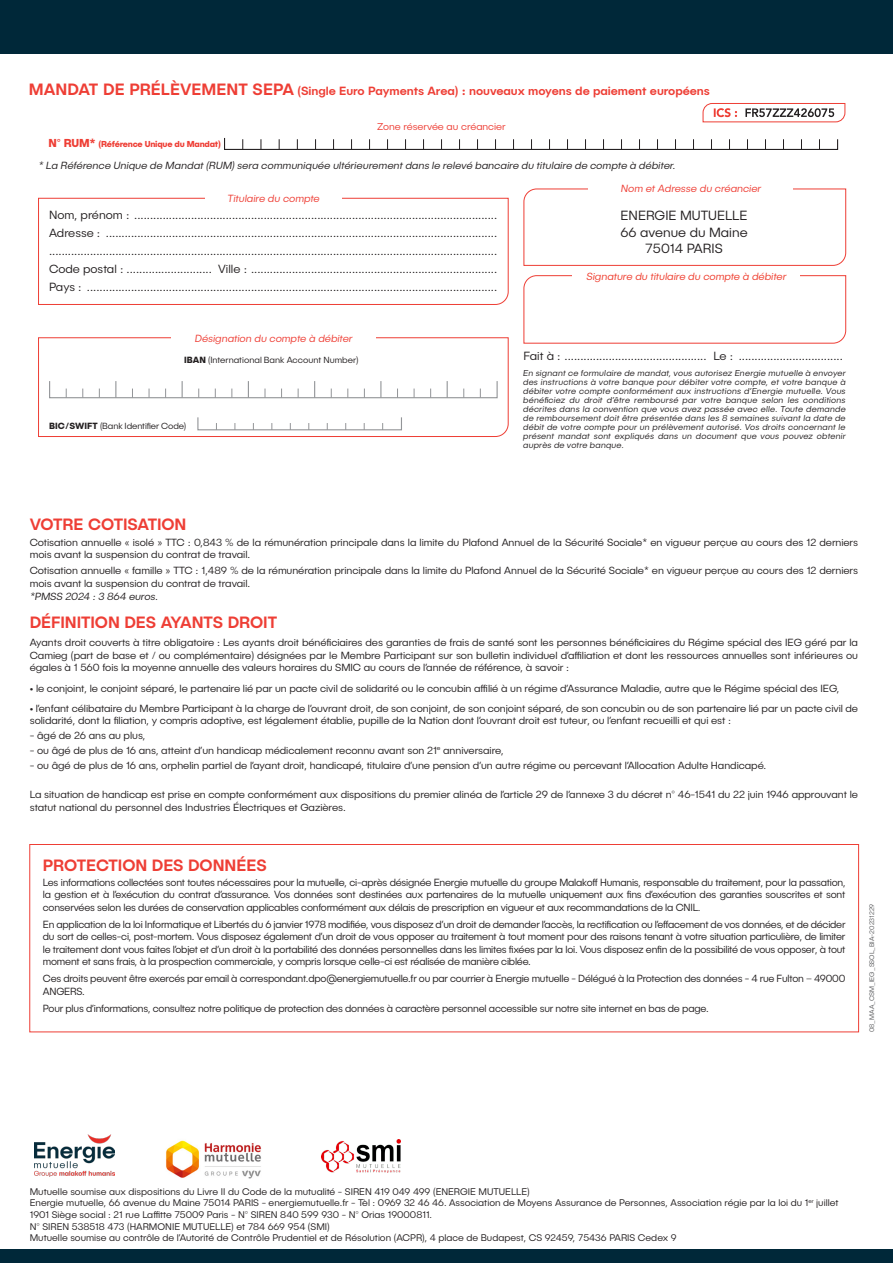
<style>
.page{position:relative;width:893px;height:1263px;background:#fff}
.page>*{position:absolute;margin:0;border:0;box-sizing:border-box;transform-origin:0 0}
.t1{font:500 16.5px "Publica Sans";letter-spacing:-.005em;color:#ee3e35}
.t2{font:300 13.5px "Publica Sans";color:#231f20}
.bold{font:500 12px "Publica Sans";letter-spacing:-.005em;color:#ee3e35}
.gras{font:300 12px "Publica Sans";color:#231f20}
.t3{font:300 10.5px/12.6px "Publica Sans";letter-spacing:-.005em;color:#231f20}
.petit_texte{font:italic 300 10.5px "Publica Sans";color:#231f20}
.t4{font:300 10.5px "Publica Sans";color:#ee3e35}
.t5{font:300 10.5px "Publica Sans";color:#ef3b2c}
.t6{font:300 10.05px "Publica Sans";color:#ee3e35}
.t7{font:300 9.75px/11.7px "Publica Sans";color:#231f20}
.Style_de_paragraphe_1{font:300 9px "Publica Sans";color:#231f20}
.petit_texte-2{font:300 8.7px/9px "Publica Sans";color:#231f20;text-align:justify}
.Style_de_paragraphe_1-2{font:700 8.7px "Publica Sans";letter-spacing:-.03em;color:#ee3e35}
.t8{font:300 6.75px "Publica Sans";color:#57585a}
.s1{font-size:16.5px}
.s2{font-size:11.55px}
.s3{font-weight:700}
</style>
<div class="page">
<div style="left:0;top:1249px;width:893px;height:14px;background:#002839"></div>
<div style="left:0;top:0;width:893px;height:53px;background:#002839"></div>
<div style="left:29px;top:844px;width:830px;height:188px;border:1px solid #ee3e35"></div>
<img style="left:321px;top:1140px;width:79px;height:32px">
<img style="left:166px;top:1140px;width:95px;height:38px">
<img style="left:35px;top:1135px;width:79px;height:42px">
<svg style="left:38px;top:197px;width:471px;height:108px"></svg>
<div style="left:205px;top:191px;width:136px;height:13px;background:#fff"></div>
<svg style="left:38px;top:337px;width:471px;height:100px"></svg>
<div style="left:171px;top:331px;width:205px;height:12px;background:#fff"></div>
<div style="left:49px;top:380px;width:449px;height:18px;border:1px solid #939598"></div>
<svg style="left:115px;top:381px;width:1px;height:17px"></svg>
<svg style="left:182px;top:381px;width:1px;height:17px"></svg>
<svg style="left:248px;top:381px;width:1px;height:17px"></svg>
<svg style="left:314px;top:381px;width:1px;height:17px"></svg>
<svg style="left:380px;top:381px;width:1px;height:17px"></svg>
<svg style="left:447px;top:381px;width:1px;height:17px"></svg>
<div style="left:197px;top:417px;width:205px;height:13px;border:1px solid #939598"></div>
<svg style="left:523px;top:275px;width:323px;height:69px"></svg>
<svg style="left:523px;top:188px;width:323px;height:78px"></svg>
<svg style="left:224px;top:138px;width:615px;height:12px"></svg>
<svg style="left:702px;top:103px;width:144px;height:20px"></svg>
<div style="left:572px;top:269px;width:228px;height:13px;background:#fff"></div>
<div style="left:588px;top:182px;width:205px;height:12px;background:#fff"></div>
<p class="bold" style="left:29px;top:83px;width:683px"><span class="s1">MANDAT DE PRÉLÈVEMENT SEPA</span> (Single Euro Payments Area) : nouveaux moyens de paiement européens</p>
<p class="t6" style="left:377px;top:120px;width:130px">Zone réservée au créancier</p>
<p class="petit_texte" style="left:38px;top:158px;width:641px">* La Référence Unique de Mandat(RUM)sera communiquée ultérieurementdans le relevé bancaire du titulaire de compte à débiter.</p>
<p class="Style_de_paragraphe_1-2" style="left:49px;top:139px;width:174px"><span class="s2">N° RUM*</span> (Référence Unique du Mandat)</p>
<p class="t4" style="left:227px;top:191px;width:95px">Titulaire du compte</p>
<p class="gras" style="left:49px;top:207px;width:82px">Nom, prénom :</p>
<p class="gras" style="left:49px;top:225px;width:53px">Adresse :</p>
<p class="gras" style="left:49px;top:261px;width:200px">Code postal : ........................... Ville :</p>
<p class="gras" style="left:49px;top:279px;width:34px">Pays :</p>
<p class="t4" style="left:194px;top:331px;width:161px">Désignation du compte à débiter</p>
<p class="Style_de_paragraphe_1" style="left:184px;top:355px;width:176px"><span class="s3">IBAN</span> (International Bank Account Number)</p>
<p class="Style_de_paragraphe_1" style="left:49px;top:421px;width:139px"><span class="s3">BIC/SWIFT</span> (Bank Identifier Code)</p>
<p class="t4" style="left:620px;top:182px;width:144px">Nom et Adresse du créancier</p>
<p class="t2" style="left:621px;top:207px;width:128px">ENERGIE MUTUELLE</p>
<p class="t2" style="left:620px;top:224px;width:129px">66 avenue du Maine</p>
<p class="t2" style="left:645px;top:240px;width:79px">75014 PARIS</p>
<p class="t5" style="left:586px;top:270px;width:203px">Signature du titulaire du compte à débiter</p>
<p class="gras" style="left:524px;top:349px;width:39px">Fait à :</p>
<p class="petit_texte-2" style="left:523px;top:368px;width:325px">En signant ce formulaire de mandat, vous autorisez Energie mutuelle à envoyer des instructions à votre banque pour débiter votre compte, et votre banque à débiter votre compte conformément aux instructions d’Energie mutuelle. Vous bénéficiez du droit d’être remboursé par votre banque selon les conditions décrites dans la convention que vous avez passée avec elle. Toute demande de remboursement doit être présentée dans les 8 semaines suivant la date de débit de votre compte pour un prélèvement autorisé. Vos droits concernant le présent mandat sont expliqués dans un document que vous pouvez obtenir auprès de votre banque.</p>
<p class="gras" style="left:713px;top:349px;width:21px">Le :</p>
<p class="t1" style="left:30px;top:513px;width:158px">VOTRE COTISATION</p>
<p class="t3" style="left:30px;top:536px;width:830px;line-height:12px">Cotisation annuelle « isolé » TTC : 0,843 % de la rémunération principale dans la limite du Plafond Annuel de la Sécurité Sociale* en vigueur perçue au cours des 12 derniers mois avant la suspension du contrat de travail.</p>
<p class="t3" style="left:30px;top:564px;width:830px">Cotisation annuelle « famille » TTC : 1,489 % de la rémunération principale dans la limite du Plafond Annuel de la Sécurité Sociale* en vigueur perçue au cours des 12 derniers mois avant la suspension du contrat de travail.</p>
<p class="t3" style="left:30px;top:589px;width:131px">*PMSS 2024 : 3 864 euros.</p>
<p class="t1" style="left:30px;top:611px;width:249px">DÉFINITION DES AYANTS DROIT</p>
<p class="t3" style="left:30px;top:636px;width:830px;text-align:justify">Ayants droit couverts à titre obligatoire : Les ayants droit bénéficiaires des garanties de frais de santé sont les personnes bénéficiaires du Régime spécial des IEG géré par la Camieg (part de base et / ou complémentaire) désignées par le Membre Participant sur son bulletin individuel d’affiliation et dont les ressources annuelles sont inférieures ou égales à 1 560 fois la moyenne annuelle des valeurs horaires du SMIC au cours de l’année de référence, à savoir :</p>
<p class="t3" style="left:30px;top:681px;width:811px">• le conjoint, le conjoint séparé, le partenaire lié par un pacte civil de solidarité ou le concubin affilié à un régime d’Assurance Maladie, autre que le Régime spécial des IEG,</p>
<p class="t3" style="left:30px;top:701px;width:830px">• l’enfant célibataire du Membre Participant à la charge de l’ouvrant droit, de son conjoint, de son conjoint séparé, de son concubin ou de son partenaire lié par un pacte civil de solidarité, dont la filiation, y compris adoptive, est légalement établie, pupille de la Nation dont l’ouvrant droit est tuteur, ou l’enfant recueilli et qui est :</p>
<p class="t3" style="left:30px;top:729px;width:117px">- âgé de 26 ans au plus,</p>
<p class="t3" style="left:30px;top:744px;width:476px">- ou âgé de plus de 16 ans, atteint d’un handicap médicalement reconnu avant son 21<sup>e</sup> anniversaire,</p>
<p class="t3" style="left:30px;top:758px;width:738px">- ou âgé de plus de 16 ans, orphelin partiel de l’ayant droit, handicapé, titulaire d’une pension d’un autre régime ou percevant l’Allocation Adulte Handicapé.</p>
<p class="t3" style="left:30px;top:788px;width:830px">La situation de handicap est prise en compte conformément aux dispositions du premier alinéa de l’article 29 de l’annexe 3 du décret n° 46-1541 du 22 juin 1946 approuvant le statut national du personnel des Industries Électriques et Gazières.</p>
<p class="t1" style="left:43px;top:854px;width:225px">PROTECTION DES DONNÉES</p>
<p class="t3" style="left:43px;top:875px;width:804px;text-align:justify">Les informations collectées sont toutes nécessaires pour la mutuelle, ci-après désignée Energie mutuelle du groupe Malakoff Humanis, responsable du traitement, pour la passation, la gestion et à l’exécution du contrat d’assurance. Vos données sont destinées aux partenaires de la mutuelle uniquement aux fins d’exécution des garanties souscrites et sont conservées selon les durées de conservation applicables conformément aux délais de prescription en vigueur et aux recommandations de la CNIL.</p>
<p class="t3" style="left:43px;top:917px;width:804px;text-align:justify">En application de la loi Informatique et Libertés du 6 janvier 1978 modifiée, vous disposez d’un droit de demander l’accès, la rectification ou l’effacement de vos données, et de décider du sort de celles-ci, post-mortem. Vous disposez également d’un droit de vous opposer au traitement à tout moment pour des raisons tenant à votre situation particulière, de limiter le traitement dont vous faites l’objet et d’un droit à la portabilité des données personnelles dans les limites fixées par la loi. Vous disposez enfin de la possibilité de vous opposer, à tout moment et sans frais, à la prospection commerciale, y compris lorsque celle-ci est réalisée de manière ciblée.</p>
<p class="t3" style="left:43px;top:972px;width:804px">Ces droits peuvent être exercés par email à correspondant.dpo@energiemutuelle.fr ou par courrier à Energie mutuelle - Délégué à la Protection des données - 4 rue Fulton – 49000<br>ANGERS.</p>
<p class="t3" style="left:43px;top:1001px;width:667px">Pour plus d’informations, consultez notre politique de protection des données à caractère personnel accessible sur notre site internet en bas de page.</p>
<p class="t8" style="left:868px;top:1032px;width:130px;rotate:-90deg">08_MAA_CSM_IEG_SSOL_BIA-20231229</p>
<p class="t7" style="left:30px;top:1185px;width:502px">Mutuelle soumise aux dispositions du Livre II du Code de la mutualité - SIREN 419 049 499 (ENERGIE MUTUELLE)</p>
<p class="t7" style="left:30px;top:1197px;width:810px">Energie mutuelle, 66 avenue du Maine 75014 PARIS - energiemutuelle.fr - Tèl : 0969 32 46 46. Association de Moyens Assurance de Personnes, Association régie par la loi du 1<sup>er</sup> juillet<br>1901 Siège social : 21 rue Laffitte 75009 Paris - N° SIREN 840 599 930 - N° Orias 19000811.</p>
<p class="t7" style="left:30px;top:1220px;width:302px">N° SIREN 538518 473 (HARMONIE MUTUELLE) et 784 669 954 (SMI)</p>
<p class="t7" style="left:30px;top:1232px;width:648px">Mutuelle soumise au contrôle de l’Autorité de Contrôle Prudentiel et de Résolution (ACPR), 4 place de Budapest, CS 92459, 75436 PARIS Cedex 9</p>
</div>
